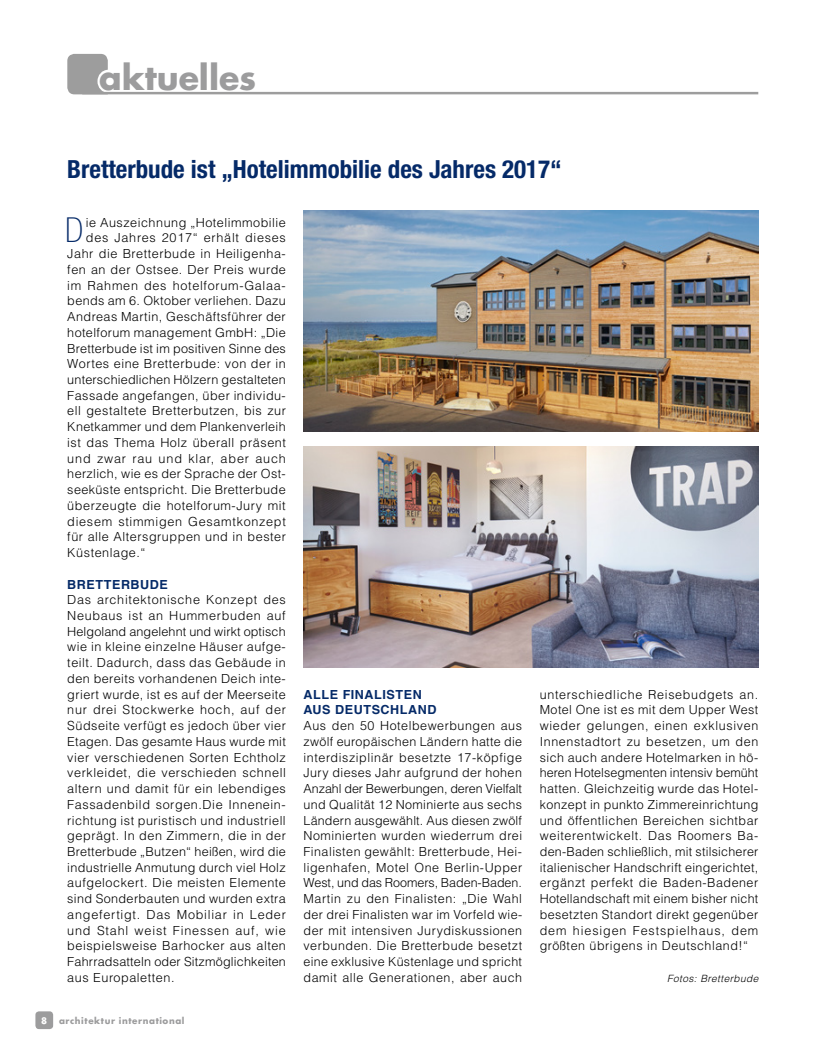
<style>
.page{position:relative;width:815px;height:1053px;background:#fff}
.page>*{position:absolute;margin:0;border:0;box-sizing:border-box;transform-origin:0 0}
.t1{font:100 condensed 34.5px "Helvetica Neue";color:#052a68}
.t2{font:700 33.25px "Futura";color:#9c9c9d}
.t3{font:700 condensed 25px "Helvetica Neue";color:#052a68}
.t4{font:300 12.5px/15.8px "Helvetica LT Std";letter-spacing:.04em;color:#000;text-align:justify}
.t5{font:700 12.5px/15.8px "Helvetica LT Com";letter-spacing:.04em;color:#052a68}
.t6{font:300 12.5px "Helvetica LT Std";letter-spacing:.015em;color:#000}
.t7{font:300 12.5px "Helvetica LT Std";letter-spacing:.02em;color:#000}
.t8{font:300 12.5px "Helvetica LT Std";letter-spacing:.065em;color:#000}
.t9{font:italic 300 10px "Helvetica LT Std";letter-spacing:.04em;color:#000}
.t10{font:700 8.75px "Futura";letter-spacing:.065em;color:#9c9c9d}
.t11{font:700 8.75px "Futura";color:#fff}
</style>
<div class="page">
<div style="left:35px;top:1011px;width:18px;height:17px;background:#9c9c9d;border-radius:4px"></div>
<svg style="left:67px;top:54px;width:137px;height:41px"></svg>
<svg style="left:215px;top:91px;width:46px;height:4px"></svg>
<hr style="left:82px;top:92px;width:676px;height:2px;background:#9d9d9d">
<img style="left:304px;top:211px;width:454px;height:220px">
<img style="left:304px;top:446px;width:454px;height:221px">
<h2 class="t2" style="left:99px;top:54px;width:159px">aktuelles</h2>
<h3 class="t3" style="left:67px;top:154px;width:496px">Bretterbude ist „Hotelimmobilie des Jahres 2017“</h3>
<h1 class="t1" style="left:65px;top:211px;width:20px">D</h1>
<p class="t4" style="left:86px;top:214px;width:202px">ie Auszeichnung „Hotelimmobilie</p>
<p class="t4" style="left:86px;top:230px;width:201px">des Jahres 2017“ erhält dieses</p>
<p class="t4" style="left:67px;top:246px;width:220px">Jahr die Bretterbude in Heiligenha-</p>
<p class="t4" style="left:67px;top:261px;width:220px">fen an der Ostsee. Der Preis wurde</p>
<p class="t4" style="left:67px;top:277px;width:220px">im Rahmen des hotelforum-Galaa-</p>
<p class="t4" style="left:67px;top:293px;width:220px">bends am 6. Oktober verliehen. Dazu</p>
<p class="t4" style="left:67px;top:308px;width:220px">Andreas Martin, Geschäftsführer der</p>
<p class="t4" style="left:67px;top:324px;width:220px">hotelforum management GmbH: „Die</p>
<p class="t7" style="left:67px;top:340px;width:220px">Bretterbude ist im positiven Sinne des</p>
<p class="t4" style="left:67px;top:356px;width:220px">Wortes eine Bretterbude: von der in</p>
<p class="t6" style="left:67px;top:372px;width:220px">unterschiedlichen Hölzern gestalteten</p>
<p class="t4" style="left:67px;top:387px;width:220px">Fassade angefangen, über individu-</p>
<p class="t4" style="left:67px;top:403px;width:220px">ell gestaltete Bretterbutzen, bis zur</p>
<p class="t4" style="left:67px;top:419px;width:220px">Knetkammer und dem Plankenverleih</p>
<p class="t4" style="left:67px;top:434px;width:220px">ist das Thema Holz überall präsent</p>
<p class="t8" style="left:67px;top:450px;width:220px">und zwar rau und klar, aber auch</p>
<p class="t4" style="left:67px;top:466px;width:220px">herzlich, wie es der Sprache der Ost-</p>
<p class="t4" style="left:67px;top:481px;width:220px">seeküste entspricht. Die Bretterbude</p>
<p class="t4" style="left:67px;top:497px;width:220px">überzeugte die hotelforum-Jury mit</p>
<p class="t4" style="left:67px;top:513px;width:220px">diesem stimmigen Gesamtkonzept</p>
<p class="t4" style="left:67px;top:529px;width:220px">für alle Altersgruppen und in bester</p>
<p class="t4" style="left:67px;top:544px;width:80px">Küstenlage.“</p>
<p class="t5" style="left:67px;top:576px;width:102px">BRETTERBUDE</p>
<p class="t4" style="left:67px;top:591px;width:220px">Das architektonische Konzept des Neubaus ist an Hummerbuden auf Helgoland angelehnt und wirkt optisch wie in kleine einzelne Häuser aufge&shy;teilt. Dadurch, dass das Gebäude in den bereits vorhandenen Deich inte&shy;griert wurde, ist es auf der Meerseite nur drei Stockwerke hoch, auf der Südseite verfügt es jedoch über vier Etagen. Das gesamte Haus wurde mit vier verschiedenen Sorten Echtholz verkleidet, die verschieden schnell altern und damit für ein lebendiges Fassadenbild sorgen.Die Innenein&shy;richtung ist puristisch und industriell geprägt. In den Zimmern, die in der Bretterbude „Butzen“ heißen, wird die industrielle Anmutung durch viel Holz aufgelockert. Die meisten Elemente sind Sonderbauten und wurden extra angefertigt. Das Mobiliar in Leder und Stahl weist Finessen auf, wie beispielsweise Barhocker aus alten Fahrradsatteln oder Sitzmöglichkeiten aus Europaletten.</p>
<p class="t11" style="left:41px;top:1014px;width:8px">8</p>
<p class="t10" style="left:59px;top:1014px;width:127px">architektur international</p>
<p class="t5" style="left:304px;top:686px;width:135px">ALLE FINALISTEN<br>AUS DEUTSCHLAND</p>
<p class="t4" style="left:304px;top:717px;width:220px">Aus den 50 Hotelbewerbungen aus zwölf europäischen Ländern hatte die interdisziplinär besetzte 17-köpfige Jury dieses Jahr aufgrund der hohen Anzahl der Bewerbungen, deren Vielfalt und Qualität 12 Nominierte aus sechs Ländern ausgewählt. Aus diesen zwölf Nominierten wurden wiederrum drei Finalisten gewählt: Bretterbude, Hei&shy;ligenhafen, Motel One Berlin-Upper West, und das Roomers, Baden-Baden.<br>Martin zu den Finalisten: „Die Wahl der drei Finalisten war im Vorfeld wie&shy;der mit intensiven Jurydiskussionen verbunden. Die Bretterbude besetzt eine exklusive Küstenlage und spricht damit alle Generationen, aber auch</p>
<p class="t4" style="left:540px;top:686px;width:220px">unterschiedliche Reisebudgets an.<br>Motel One ist es mit dem Upper West wieder gelungen, einen exklusiven Innenstadtort zu besetzen, um den sich auch andere Hotelmarken in hö&shy;heren Hotelsegmenten intensiv bemüht hatten. Gleichzeitig wurde das Hotel&shy;konzept in punkto Zimmereinrichtung und öffentlichen Bereichen sichtbar weiterentwickelt. Das Roomers Ba&shy;den-Baden schließlich, mit stilsicherer italienischer Handschrift eingerichtet, ergänzt perfekt die Baden-Badener Hotellandschaft mit einem bisher nicht besetzten Standort direkt gegenüber dem hiesigen Festspielhaus, dem größten übrigens in Deutschland!“</p>
<p class="t9" style="left:667px;top:972px;width:93px">Fotos: Bretterbude</p>
</div>
